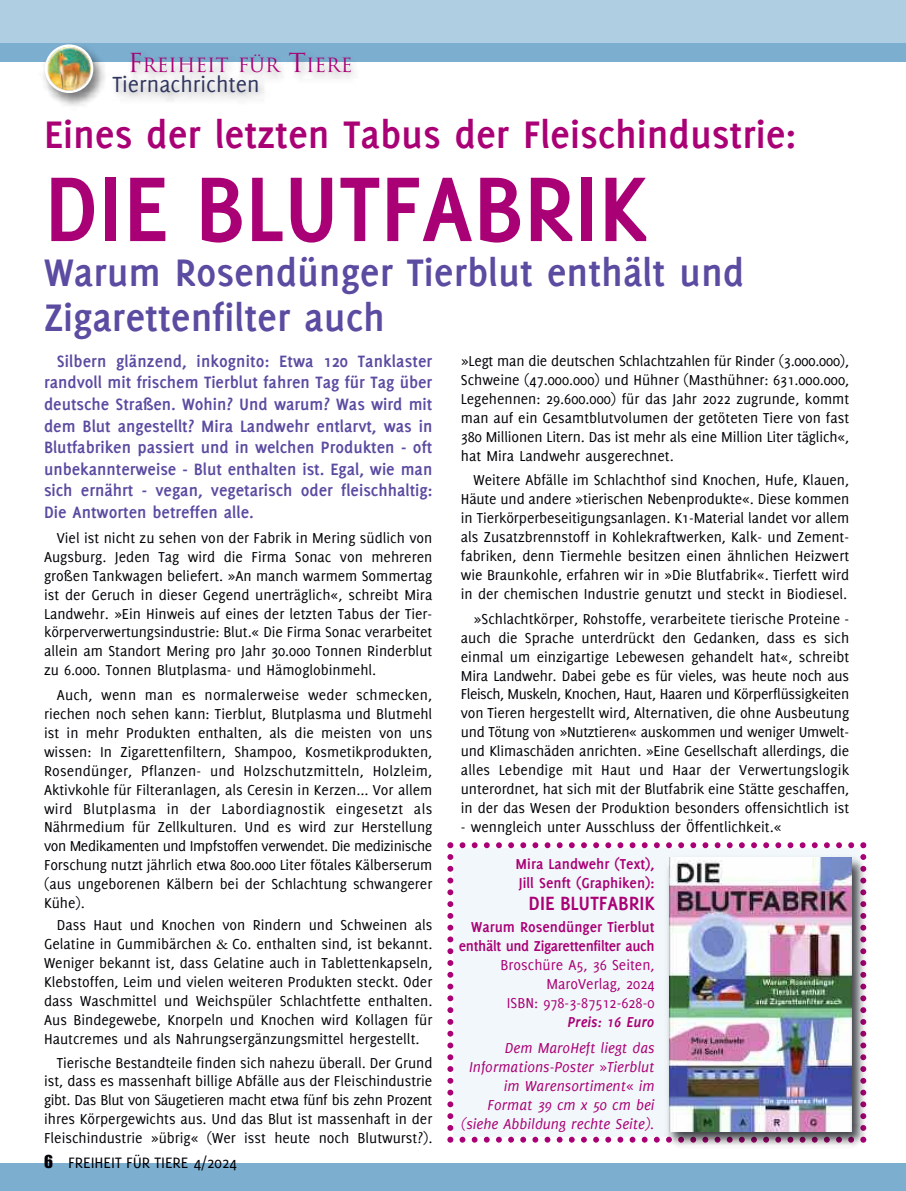
<style>
.page{position:relative;width:906px;height:1191px;background:#fff}
.page>*{position:absolute;margin:0;border:0;box-sizing:border-box;transform-origin:0 0}
.t1{font:700 100.5px "Delicious";color:#a90075}
.t2{font:700 42px/45px "Delicious";color:#5b4ba1}
.t3{font:700 42px "Delicious";color:#a90075}
.t4{font:24px "Delicious";color:#30365e}
.t5{font:700 21px "Delicious";color:#a90075}
.t6{font:19.2px "Trajan";color:#a90075}
.t7{font:700 18px/21.6px "Delicious";color:#5b4ba1;text-align:justify}
.t8{font:16.5px "Delicious";color:#000006}
.t9{font:15.75px/18.9px "Delicious";color:#000006;text-align:justify}
.t10{font:italic 15.75px/18.9px "Delicious";color:#a90075;text-align:right}
.t11{font:15.75px/18.9px "Delicious";color:#a90075;text-align:right}
.t12{font:700 15.75px/18.9px "Delicious";letter-spacing:-.02em;color:#a90075;text-align:right}
.t13{font:700 15.75px/18.9px "Delicious";color:#a90075}
.t14{font:italic 700 15.75px "Delicious";color:#a90075}
.s1{font-size:25.5px}
.s2{font-family:"Garamond"}
.s3{font-family:"Impact"}
</style>
<div class="page">
<div style="left:0;top:1163px;width:906px;height:28px;background:#7baecf"></div>
<div style="left:0;top:0;width:906px;height:44px;background:#b0cee2"></div>
<div style="left:0;top:43px;width:906px;height:18px;background:#7baecf"></div>
<img style="left:38px;top:61px;width:44px;height:45px">
<img style="left:45px;top:44px;width:37px;height:49px">
<img style="left:82px;top:47px;width:324px;height:58px">
<img style="left:102px;top:64px;width:304px;height:41px">
<svg style="left:447px;top:842px;width:419px;height:300px"></svg>
<img style="left:663px;top:851px;width:204px;height:295px">
<img style="left:669px;top:857px;width:182px;height:274px">
<p class="t6" style="left:128px;top:54px;width:226px"><span class="s1">F</span>REIHEIT FÜR <span class="s1">T</span>IERE</p>
<h3 class="t4" style="left:112px;top:75px;width:149px">Tiernachrichten</h3>
<h2 class="t3" style="left:44px;top:119px;width:754px">Eines der letzten Tabus der Fleischindustrie:</h2>
<h1 class="t1" style="left:44px;top:171px;width:604px">DIE BLUTFABRIK</h1>
<h2 class="t2" style="left:44px;top:253px;width:702px">Warum Rosendünger Tierblut enthält und<br>Zigarettenfilter auch</h2>
<p class="t7" style="left:44px;top:351px;width:390px;text-indent:13px">Silbern glänzend, inkognito: Etwa 120 Tanklaster randvoll mit frischem Tierblut fahren Tag für Tag über deutsche Straßen. Wohin? Und warum? Was wird mit dem Blut angestellt? Mira Landwehr entlarvt, was in Blutfabriken passiert und in welchen Produkten - oft unbekannterweise - Blut enthalten ist. Egal, wie man sich ernährt - vegan, vegetarisch oder fleischhaltig:<br>Die Antworten betreffen alle.</p>
<p class="t9" style="left:44px;top:529px;width:390px;text-indent:13px">Viel ist nicht zu sehen von der Fabrik in Mering südlich von Augsburg. Jeden Tag wird die Firma Sonac von mehreren großen Tankwagen beliefert. »An manch warmem Sommertag ist der Geruch in dieser Gegend unerträglich«, schreibt Mira Landwehr. »Ein Hinweis auf eines der letzten Tabus der Tier&shy;körperverwertungsindustrie: Blut.« Die Firma Sonac verarbeitet allein am Standort Mering pro Jahr 30.000 Tonnen Rinderblut zu 6.000. Tonnen Blutplasma- und Hämoglobinmehl.</p>
<p class="t9" style="left:44px;top:686px;width:390px;text-indent:13px">Auch, wenn man es normalerweise weder schmecken, riechen noch sehen kann: Tierblut, Blutplasma und Blutmehl ist in mehr Produkten enthalten, als die meisten von uns wissen: In Zigarettenfiltern, Shampoo, Kosmetikprodukten, Rosendünger, Pflanzen- und Holzschutzmitteln, Holzleim, Aktivkohle für Filteranlagen, als Ceresin in Kerzen... Vor allem wird Blutplasma in der Labordiagnostik eingesetzt als Nährmedium für Zellkulturen. Und es wird zur Herstellung von Medikamenten und Impfstoffen verwendet. Die medizinische Forschung nutzt jährlich etwa 800.000 Liter fötales Kälberserum (aus ungeborenen Kälbern bei der Schlachtung schwangerer Kühe).</p>
<p class="t9" style="left:44px;top:916px;width:390px;text-indent:13px">Dass Haut und Knochen von Rindern und Schweinen als Gelatine in Gummibärchen <span class="s2">&amp;</span> Co. enthalten sind, ist bekannt.<br>Weniger bekannt ist, dass Gelatine auch in Tablettenkapseln, Klebstoffen, Leim und vielen weiteren Produkten steckt. Oder dass Waschmittel und Weichspüler Schlachtfette enthalten.<br>Aus Bindegewebe, Knorpeln und Knochen wird Kollagen für Hautcremes und als Nahrungsergänzungsmittel hergestellt.</p>
<p class="t9" style="left:44px;top:1054px;width:390px;text-indent:13px">Tierische Bestandteile finden sich nahezu überall. Der Grund ist, dass es massenhaft billige Abfälle aus der Fleischindustrie gibt. Das Blut von Säugetieren macht etwa fünf bis zehn Prozent ihres Körpergewichts aus. Und das Blut ist massenhaft in der Fleischindustrie »übrig« (Wer isst heute noch Blutwurst?).</p>
<p class="t8" style="left:44px;top:1156px;width:194px"><span class="s3">6</span> FREIHEIT FÜR TIERE 4/2024</p>
<p class="t9" style="left:461px;top:352px;width:390px">»Legt man die deutschen Schlachtzahlen für Rinder (3.000.000), Schweine (47.000.000) und Hühner (Masthühner: 631.000.000, Legehennen: 29.600.000) für das Jahr 2022 zugrunde, kommt man auf ein Gesamtblutvolumen der getöteten Tiere von fast 380 Millionen Litern. Das ist mehr als eine Million Liter täglich«, hat Mira Landwehr ausgerechnet.</p>
<p class="t9" style="left:461px;top:472px;width:390px;text-indent:13px">Weitere Abfälle im Schlachthof sind Knochen, Hufe, Klauen, Häute und andere »tierischen Nebenprodukte«. Diese kommen in Tierkörperbeseitigungsanlagen. K1-Material landet vor allem als Zusatzbrennstoff in Kohlekraftwerken, Kalk- und Zement&shy;fabriken, denn Tiermehle besitzen einen ähnlichen Heizwert wie Braunkohle, erfahren wir in »Die Blutfabrik«. Tierfett wird in der chemischen Industrie genutzt und steckt in Biodiesel.</p>
<p class="t9" style="left:461px;top:610px;width:390px;text-indent:13px">»Schlachtkörper, Rohstoffe, verarbeitete tierische Proteine - auch die Sprache unterdrückt den Gedanken, dass es sich einmal um einzigartige Lebewesen gehandelt hat«, schreibt Mira Landwehr. Dabei gebe es für vieles, was heute noch aus Fleisch, Muskeln, Knochen, Haut, Haaren und Körperflüssigkeiten von Tieren hergestellt wird, Alternativen, die ohne Ausbeutung und Tötung von »Nutztieren« auskommen und weniger Umwelt&shy;und Klimaschäden anrichten. »Eine Gesellschaft allerdings, die alles Lebendige mit Haut und Haar der Verwertungslogik unterordnet, hat sich mit der Blutfabrik eine Stätte geschaffen, in der das Wesen der Produktion besonders offensichtlich ist</p>
<p class="t9" style="left:461px;top:818px;width:322px">- wenngleich unter Ausschluss der Öffentlichkeit.«</p>
<p class="t13" style="left:515px;top:855px;width:140px">Mira Landwehr (Text),<br>Jill Senft (Graphiken):</p>
<h3 class="t5" style="left:528px;top:895px;width:127px">DIE BLUTFABRIK</h3>
<p class="t12" style="left:459px;top:918px;width:197px">Warum Rosendünger Tierblut enthält und Zigarettenfilter auch</p>
<p class="t11" style="left:500px;top:956px;width:155px">Broschüre A5, 36 Seiten,<br>MaroVerlag, 2024<br>ISBN: 978-3-87512-628-0</p>
<p class="t14" style="left:567px;top:1015px;width:88px">Preis: 16 Euro</p>
<p class="t10" style="left:461px;top:1038px;width:195px">Dem MaroHeft liegt das<br>Informations-Poster »Tierblut im Warensortiment« im<br>Format 39 cm x 50 cm bei (siehe Abbildung rechte Seite).</p>
</div>
